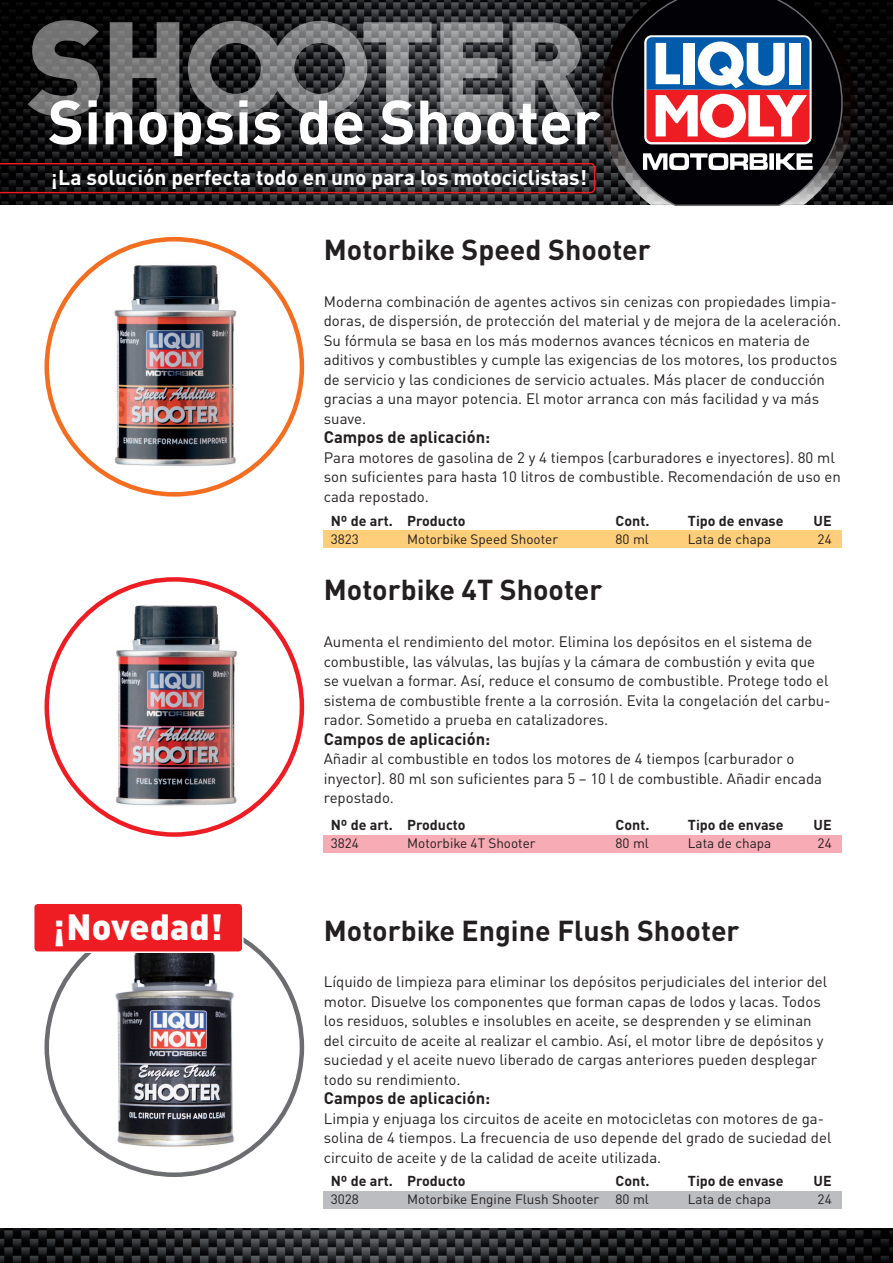
<style>
.page{position:relative;width:893px;height:1263px;background:#fff}
.page>*{position:absolute;margin:0;border:0;box-sizing:border-box;transform-origin:0 0}
.t1{font:700 61.5px "DIN";color:#fff}
.t2{font:900 36px "DIN Pro";color:#fff}
.t3{font:700 28.5px "DIN Pro";color:#231f20}
.t4{font:700 21px "DIN Pro";color:#fff}
.t5{font:700 16.5px "DIN Pro";color:#231f20}
.t6{font:15px/19.5px "DIN Pro";color:#231f20}
.t7{font:700 14.25px "DIN Pro";color:#231f20}
.t8{font:13.5px "DIN Pro";color:#231f20}
</style>
<div class="page">
<img style="left:0;top:1229px;width:893px;height:34px">
<img style="left:0;top:0;width:893px;height:205px">
<img style="left:600px;top:0;width:255px;height:205px">
<svg style="left:611px;top:0;width:232px;height:206px;background:#131215"></svg>
<div style="left:644px;top:35px;width:168px;height:109px;background:linear-gradient(to bottom,#fdfdfd,#fff);border-radius:7px"></div>
<svg style="left:646px;top:37px;width:163px;height:105px"></svg>
<svg style="left:28px;top:20px;width:72px;height:97px;background:#4a4a4b"></svg>
<svg style="left:110px;top:22px;width:69px;height:93px;background:#5b5b5c"></svg>
<svg style="left:440px;top:22px;width:63px;height:93px;background:#7c7d7f"></svg>
<svg style="left:512px;top:22px;width:74px;height:93px;background:#707072"></svg>
<svg style="left:188px;top:21px;width:244px;height:95px;background:#5c5c5e"></svg>
<div style="left:324px;top:835px;width:518px;height:17px;background:#f7abb4"></div>
<div style="left:324px;top:531px;width:518px;height:17px;background:#fece7a"></div>
<div style="left:324px;top:1191px;width:518px;height:17px;background:#bcbdc0"></div>
<img style="left:101px;top:594px;width:149px;height:221px">
<img style="left:101px;top:254px;width:149px;height:223px">
<img style="left:106px;top:953px;width:138px;height:204px">
<svg style="left:643px;top:153px;width:170px;height:17px"></svg>
<div style="left:34px;top:903px;width:209px;height:49px;background:#ee1d23;border-radius:4px"></div>
<div style="left:33px;top:902px;width:211px;height:51px;border:2px solid #fff;border-radius:4px"></div>
<svg style="left:0;top:162px;width:596px;height:32px;background:#352224"></svg>
<h1 class="t1" style="left:48px;top:82px;width:554px">Sinopsis de Shooter</h1>
<h3 class="t4" style="left:51px;top:160px;width:537px">¡La solución perfecta todo en uno para los motociclistas!</h3>
<h3 class="t3" style="left:324px;top:226px;width:328px">Motorbike Speed Shooter</h3>
<p class="t6" style="left:324px;top:290px;width:519px">Moderna combinación de agentes activos sin cenizas con propiedades limpia&shy;doras, de dispersión, de protección del material y de mejora de la aceleración.<br>Su fórmula se basa en los más modernos avances técnicos en materia de aditivos y combustibles y cumple las exigencias de los motores, los productos de servicio y las condiciones de servicio actuales. Más placer de conducción gracias a una mayor potencia. El motor arranca con más facilidad y va más suave.</p>
<p class="t5" style="left:324px;top:424px;width:168px">Campos de aplicación:</p>
<p class="t6" style="left:324px;top:446px;width:519px">Para motores de gasolina de 2 y 4 tiempos (carburadores e inyectores). 80 ml son suficientes para hasta 10 litros de combustible. Recomendación de uso en cada repostado.</p>
<p class="t7" style="left:331px;top:509px;width:136px">Nº de art. Producto</p>
<p class="t7" style="left:616px;top:509px;width:35px">Cont.</p>
<p class="t7" style="left:688px;top:509px;width:97px">Tipo de envase</p>
<p class="t7" style="left:814px;top:509px;width:20px">UE</p>
<p class="t8" style="left:331px;top:528px;width:30px">3823</p>
<p class="t8" style="left:407px;top:528px;width:152px">Motorbike Speed Shooter</p>
<p class="t8" style="left:616px;top:528px;width:35px">80 ml</p>
<p class="t8" style="left:688px;top:528px;width:85px">Lata de chapa</p>
<p class="t8" style="left:818px;top:528px;width:16px">24</p>
<h3 class="t3" style="left:324px;top:566px;width:280px">Motorbike 4T Shooter</h3>
<p class="t6" style="left:324px;top:630px;width:508px">Aumenta el rendimiento del motor. Elimina los depósitos en el sistema de combustible, las válvulas, las bujías y la cámara de combustión y evita que se vuelvan a formar. Así, reduce el consumo de combustible. Protege todo el sistema de combustible frente a la corrosión. Evita la congelación del carbu&shy;rador. Sometido a prueba en catalizadores.</p>
<p class="t5" style="left:324px;top:725px;width:168px">Campos de aplicación:</p>
<p class="t6" style="left:324px;top:747px;width:500px">Añadir al combustible en todos los motores de 4 tiempos (carburador o inyector). 80 ml son suficientes para 5 – 10 l de combustible. Añadir encada repostado.</p>
<h2 class="t2" style="left:53px;top:896px;width:171px">¡Novedad!</h2>
<p class="t7" style="left:331px;top:813px;width:136px">Nº de art. Producto</p>
<p class="t7" style="left:616px;top:813px;width:35px">Cont.</p>
<p class="t7" style="left:688px;top:813px;width:97px">Tipo de envase</p>
<p class="t7" style="left:814px;top:813px;width:20px">UE</p>
<p class="t8" style="left:331px;top:833px;width:30px">3824</p>
<p class="t8" style="left:407px;top:833px;width:130px">Motorbike 4T Shooter</p>
<p class="t8" style="left:616px;top:833px;width:35px">80 ml</p>
<p class="t8" style="left:688px;top:833px;width:85px">Lata de chapa</p>
<p class="t8" style="left:818px;top:833px;width:16px">24</p>
<h3 class="t3" style="left:324px;top:906px;width:417px">Motorbike Engine Flush Shooter</h3>
<p class="t6" style="left:324px;top:971px;width:505px">Líquido de limpieza para eliminar los depósitos perjudiciales del interior del motor. Disuelve los componentes que forman capas de lodos y lacas. Todos los residuos, solubles e insolubles en aceite, se desprenden y se eliminan del circuito de aceite al realizar el cambio. Así, el motor libre de depósitos y suciedad y el aceite nuevo liberado de cargas anteriores pueden desplegar todo su rendimiento.</p>
<p class="t5" style="left:324px;top:1084px;width:168px">Campos de aplicación:</p>
<p class="t6" style="left:324px;top:1107px;width:509px">Limpia y enjuaga los circuitos de aceite en motocicletas con motores de ga&shy;solina de 4 tiempos. La frecuencia de uso depende del grado de suciedad del circuito de aceite y de la calidad de aceite utilizada.</p>
<p class="t7" style="left:331px;top:1169px;width:136px">Nº de art. Producto</p>
<p class="t7" style="left:616px;top:1169px;width:35px">Cont.</p>
<p class="t7" style="left:688px;top:1169px;width:97px">Tipo de envase</p>
<p class="t7" style="left:814px;top:1169px;width:20px">UE</p>
<p class="t8" style="left:331px;top:1189px;width:30px">3028</p>
<p class="t8" style="left:407px;top:1189px;width:243px">Motorbike Engine Flush Shooter 80 ml</p>
<p class="t8" style="left:688px;top:1189px;width:85px">Lata de chapa</p>
<p class="t8" style="left:818px;top:1189px;width:16px">24</p>
</div>
